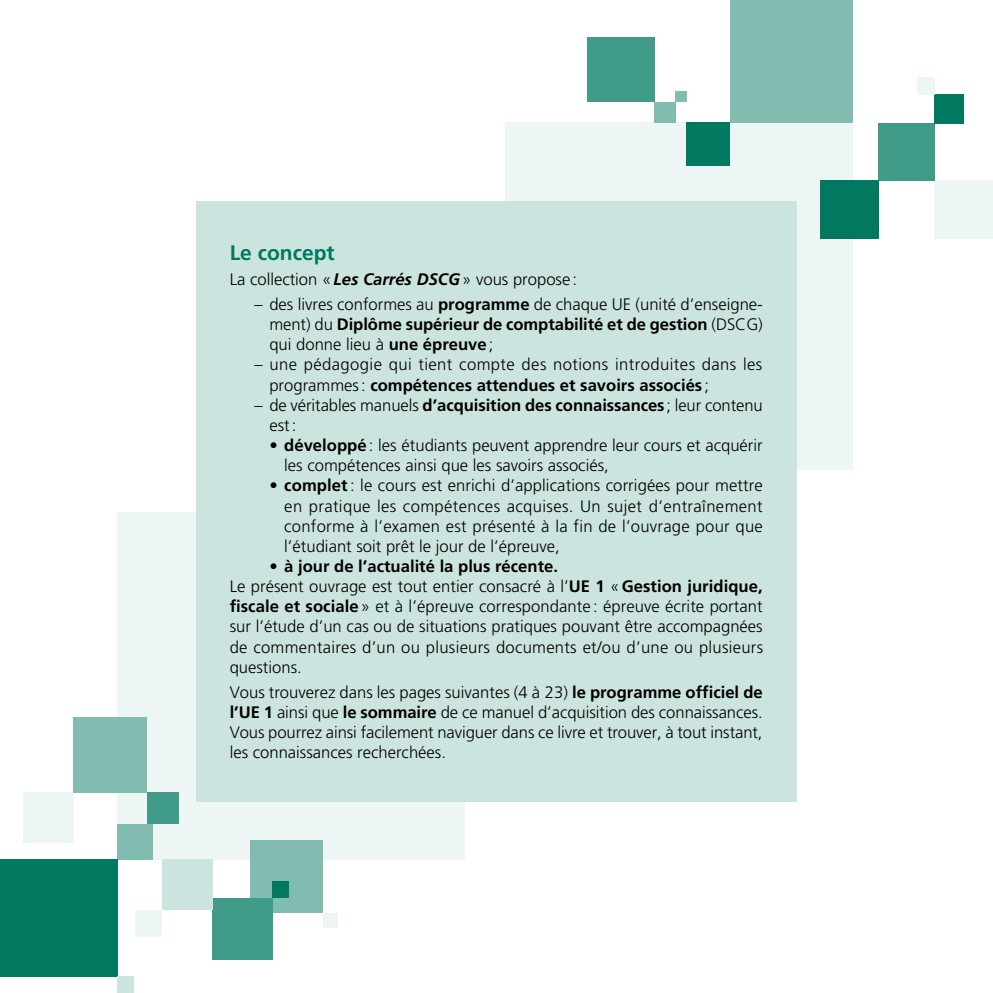
<style>
.page{position:relative;width:993px;height:993px;background:#fff}
.page>*{position:absolute;margin:0;border:0;box-sizing:border-box;transform-origin:0 0}
.t1{font:700 21px "Frutiger LT Std";color:#007960}
.t2{font:300 16.62px/20.1px "Frutiger LT Std";color:#000;text-align:justify}
.t3{font:300 16.62px/20.1px "Frutiger LT Std";letter-spacing:.025em;color:#000}
.s1{font-weight:700;font-style:italic}
.s2{font-weight:700}
</style>
<div class="page">
<div style="left:117px;top:512px;width:347px;height:347px;background:#edf6f4"></div>
<div style="left:135px;top:909px;width:27px;height:26px;background:#edf6f4"></div>
<div style="left:251px;top:840px;width:72px;height:72px;background:#80bcb0"></div>
<div style="left:24px;top:792px;width:50px;height:50px;background:#edf6f4"></div>
<div style="left:934px;top:181px;width:58px;height:58px;background:#edf6f4"></div>
<div style="left:505px;top:122px;width:347px;height:347px;background:#edf6f4"></div>
<div style="left:117px;top:823px;width:35px;height:35px;background:#80bcb0"></div>
<div style="left:730px;top:0;width:122px;height:122px;background:#80bcb0"></div>
<div style="left:878px;top:123px;width:56px;height:58px;background:#409b88"></div>
<div style="left:212px;top:897px;width:61px;height:62px;background:#409b88"></div>
<div style="left:162px;top:859px;width:50px;height:50px;background:#cce4df"></div>
<div style="left:0;top:859px;width:117px;height:117px;background:#007960"></div>
<div style="left:273px;top:881px;width:16px;height:16px;background:#007960"></div>
<div style="left:934px;top:94px;width:29px;height:29px;background:#007960"></div>
<div style="left:820px;top:181px;width:58px;height:58px;background:#007960"></div>
<div style="left:686px;top:122px;width:43px;height:43px;background:#007960"></div>
<div style="left:917px;top:77px;width:17px;height:17px;background:#edf6f4"></div>
<div style="left:323px;top:912px;width:15px;height:15px;background:#edf6f4"></div>
<div style="left:117px;top:976px;width:16px;height:16px;background:#cce4df"></div>
<div style="left:587px;top:38px;width:66px;height:64px;background:#409b88"></div>
<div style="left:653px;top:102px;width:22px;height:20px;background:#80bcb0"></div>
<div style="left:675px;top:91px;width:11px;height:11px;background:#80bcb0"></div>
<div style="left:74px;top:717px;width:73px;height:75px;background:#80bcb0"></div>
<div style="left:147px;top:792px;width:31px;height:31px;background:#409b88"></div>
<div style="left:196px;top:201px;width:600px;height:600px;background:#cce4df"></div>
<p class="t1" style="left:229px;top:240px;width:106px">Le concept</p>
<p class="t2" style="left:229px;top:269px;width:349px">La collection «<span class="s1">Les Carrés DSCG</span>» vous propose:</p>
<p class="t2" style="left:269px;top:294px;width:495px;text-indent:-15px">– des livres conformes au <span class="s2">programme</span> de chaque UE (unité d’enseigne&shy;ment) du <span class="s2">Diplôme supérieur de comptabilité et de gestion</span> (DSCG) qui donne lieu à <span class="s2">une épreuve</span>;</p>
<p class="t3" style="left:269px;top:355px;width:494px;text-indent:-15px">– une pédagogie qui tient compte des notions introduites dans les programmes: <span class="s2">compétences attendues et savoirs associés</span> ;</p>
<p class="t2" style="left:269px;top:395px;width:494px;text-indent:-15px">– de véritables manuels <span class="s2">d’acquisition des connaissances</span>; leur contenu est:</p>
<p class="t2" style="left:284px;top:435px;width:480px;text-indent:-15px">• <span class="s2">développé</span>: les étudiants peuvent apprendre leur cours et acquérir les compétences ainsi que les savoirs associés,</p>
<p class="t2" style="left:284px;top:475px;width:480px;text-indent:-15px">• <span class="s2">complet</span>: le cours est enrichi d’applications corrigées pour mettre en pratique les compétences acquises. Un sujet d’entraînement conforme à l’examen est présenté à la fin de l’ouvrage pour que l’étudiant soit prêt le jour de l’épreuve,</p>
<p class="t2" style="left:229px;top:556px;width:534px;text-align:left;text-indent:40px">• <span class="s2">à jour de l’actualité la plus récente.<br></span>Le présent ouvrage est tout entier consacré à l’<span class="s2">UE 1</span> « <span class="s2">Gestion juridique, fiscale et sociale</span>» et à l’épreuve correspondante : épreuve écrite portant sur l’étude d’un cas ou de situations pratiques pouvant être accompagnées de commentaires d’un ou plusieurs documents et/ou d’une ou plusieurs questions.</p>
<p class="t2" style="left:229px;top:682px;width:534px">Vous trouverez dans les pages suivantes (4 à 23) <span class="s2">le programme officiel de l’UE 1</span> ainsi que <span class="s2">le sommaire</span> de ce manuel d’acquisition des connaissances.<br>Vous pourrez ainsi facilement naviguer dans ce livre et trouver, à tout instant, les connaissances recherchées.</p>
</div>
